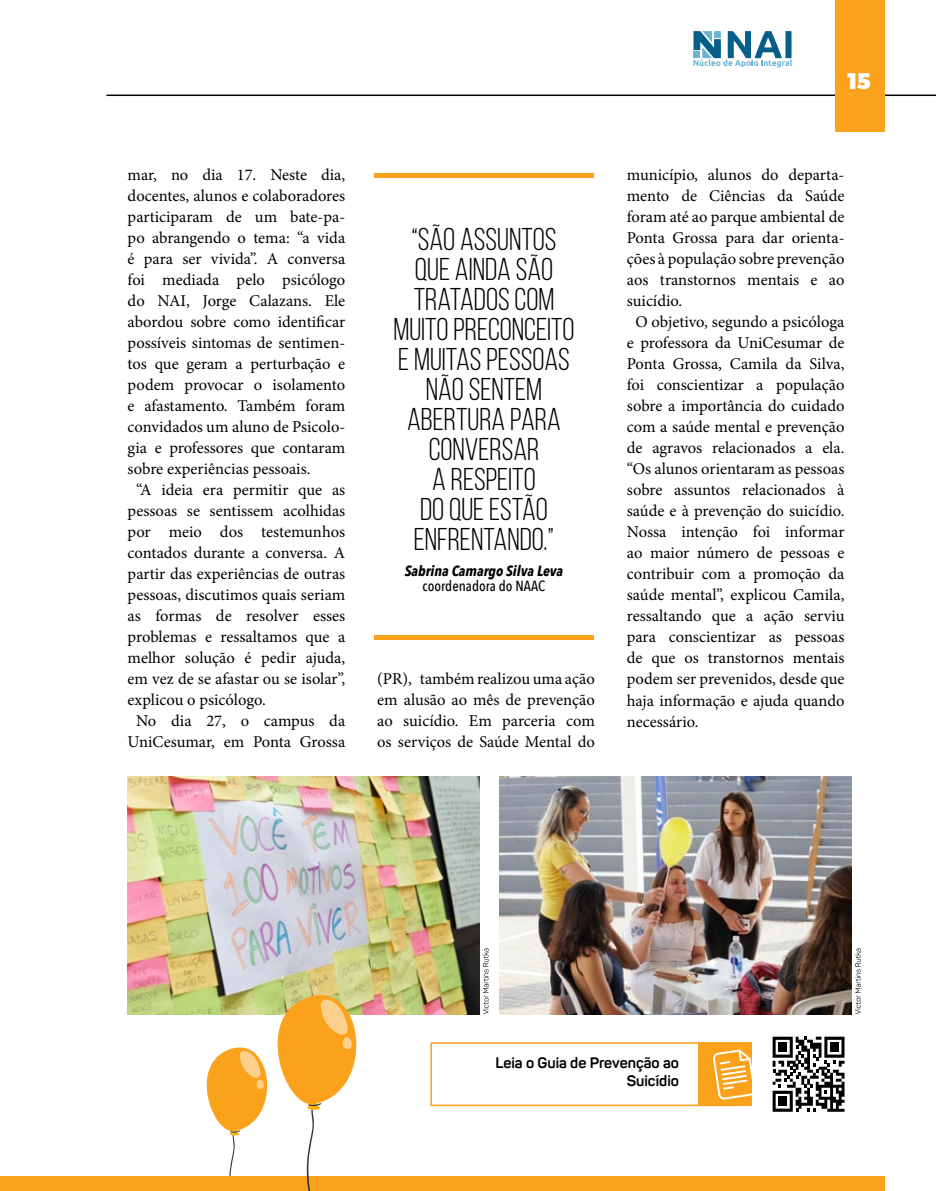
<style>
.page{position:relative;width:936px;height:1191px;background:#fff}
.page>*{position:absolute;margin:0;border:0;box-sizing:border-box;transform-origin:0 0}
.t1{font:31.5px/30px "Bebas Neue";color:#000;text-align:center}
.t2{font:900 22.5px "Montserrat";color:#f7fcfe}
.t3{font:16.5px/21px "Minion Pro";color:#000;text-align:justify}
.t4{font:700 15px/18px "Panton";color:#000;text-align:right}
.t5{font:italic 700 14.7px "Avenir Next Condensed";color:#000}
.t6{font:500 14.7px "Avenir Next Condensed";color:#000}
</style>
<div class="page">
<hr style="left:106px;top:95px;width:829px;height:1px;background:#000">
<div style="left:835px;top:0;width:49px;height:131px;background:#faa21b"></div>
<img style="left:128px;top:776px;width:351px;height:238px">
<img style="left:499px;top:776px;width:352px;height:238px">
<svg style="left:693px;top:31px;width:99px;height:36px"></svg>
<div style="left:0;top:1176px;width:884px;height:15px;background:#faa21b"></div>
<svg style="left:187px;top:978px;width:190px;height:213px"></svg>
<hr style="left:374px;top:635px;width:220px;height:4px;background:#faa21b">
<hr style="left:374px;top:174px;width:220px;height:4px;background:#faa21b">
<svg style="left:772px;top:1036px;width:72px;height:75px"></svg>
<div style="left:778px;top:1042px;width:9px;height:9px;background:#000"></div>
<div style="left:830px;top:1042px;width:8px;height:9px;background:#000"></div>
<div style="left:778px;top:1096px;width:9px;height:9px;background:#000"></div>
<div style="left:430px;top:1042px;width:310px;height:64px;border:2px solid #faa21b"></div>
<div style="left:698px;top:1042px;width:53px;height:64px;background:#faa21b"></div>
<svg style="left:713px;top:1049px;width:39px;height:51px"></svg>
<svg style="left:483px;top:948px;width:5px;height:66px"></svg>
<svg style="left:855px;top:948px;width:5px;height:66px"></svg>
<p class="t3" style="left:128px;top:164px;width:219px">mar, no dia 17. Neste dia,</p>
<p class="t3" style="left:128px;top:185px;width:219px">docentes, alunos e colaboradores</p>
<p class="t3" style="left:128px;top:206px;width:219px">participaram de um bate-pa-</p>
<p class="t3" style="left:128px;top:227px;width:219px">po abrangendo o tema: “a vida</p>
<p class="t3" style="left:128px;top:248px;width:219px">é para ser vivida”. A conversa</p>
<p class="t3" style="left:128px;top:269px;width:219px">foi mediada pelo psicólogo</p>
<p class="t3" style="left:128px;top:290px;width:219px">do NAI, Jorge Calazans. Ele</p>
<p class="t3" style="left:128px;top:311px;width:219px">abordou sobre como identificar</p>
<p class="t3" style="left:128px;top:332px;width:219px">possíveis sintomas de sentimen-</p>
<p class="t3" style="left:128px;top:353px;width:219px">tos que geram a perturbação e</p>
<p class="t3" style="left:128px;top:374px;width:219px">podem provocar o isolamento</p>
<p class="t3" style="left:128px;top:395px;width:219px">e afastamento. Também foram</p>
<p class="t3" style="left:128px;top:416px;width:219px">convidados um aluno de Psicolo-</p>
<p class="t3" style="left:128px;top:437px;width:219px">gia e professores que contaram</p>
<p class="t3" style="left:128px;top:458px;width:184px">sobre experiências pessoais.</p>
<p class="t3" style="left:136px;top:479px;width:211px">“A ideia era permitir que as</p>
<p class="t3" style="left:128px;top:500px;width:219px">pessoas se sentissem acolhidas</p>
<p class="t3" style="left:128px;top:521px;width:219px">por meio dos testemunhos</p>
<p class="t3" style="left:128px;top:542px;width:219px">contados durante a conversa. A</p>
<p class="t3" style="left:128px;top:563px;width:219px">partir das experiências de outras</p>
<p class="t3" style="left:128px;top:584px;width:219px">pessoas, discutimos quais seriam</p>
<p class="t3" style="left:128px;top:605px;width:219px">as formas de resolver esses</p>
<p class="t3" style="left:128px;top:626px;width:219px">problemas e ressaltamos que a</p>
<p class="t3" style="left:128px;top:647px;width:219px">melhor solução é pedir ajuda,</p>
<p class="t3" style="left:128px;top:668px;width:219px">em vez de se afastar ou se isolar”,</p>
<p class="t3" style="left:128px;top:689px;width:140px">explicou o psicólogo.</p>
<p class="t3" style="left:136px;top:710px;width:211px">No dia 27, o campus da</p>
<p class="t3" style="left:128px;top:731px;width:219px">UniCesumar, em Ponta Grossa</p>
<h1 class="t1" style="left:393px;top:224px;width:183px">“SÃO ASSUNTOS<br>QUE AINDA SÃO<br>TRATADOS COM<br>MUITO PRECONCEITO<br>E MUITAS PESSOAS<br>NÃO SENTEM<br>ABERTURA PARA<br>CONVERSAR<br>A RESPEITO<br>DO QUE ESTÃO<br>ENFRENTANDO.”</h1>
<p class="t5" style="left:405px;top:562px;width:160px">Sabrina Camargo Silva Leva</p>
<p class="t6" style="left:422px;top:577px;width:124px">coordenadora do NAAC</p>
<p class="t3" style="left:377px;top:668px;width:219px">(PR), também realizou uma ação em alusão ao mês de prevenção ao suicídio. Em parceria com os serviços de Saúde Mental do</p>
<h2 class="t2" style="left:847px;top:67px;width:25px">15</h2>
<p class="t3" style="left:626px;top:164px;width:219px">município, alunos do departa-</p>
<p class="t3" style="left:626px;top:185px;width:219px">mento de Ciências da Saúde</p>
<p class="t3" style="left:626px;top:206px;width:219px">foram até ao parque ambiental de</p>
<p class="t3" style="left:626px;top:227px;width:219px">Ponta Grossa para dar orienta-</p>
<p class="t3" style="left:626px;top:248px;width:219px">ções à população sobre prevenção</p>
<p class="t3" style="left:626px;top:269px;width:219px">aos transtornos mentais e ao</p>
<p class="t3" style="left:626px;top:290px;width:57px">suicídio.</p>
<p class="t3" style="left:635px;top:311px;width:211px">O objetivo, segundo a psicóloga</p>
<p class="t3" style="left:626px;top:332px;width:219px">e professora da UniCesumar de</p>
<p class="t3" style="left:626px;top:353px;width:219px">Ponta Grossa, Camila da Silva,</p>
<p class="t3" style="left:626px;top:374px;width:219px">foi conscientizar a população</p>
<p class="t3" style="left:626px;top:395px;width:219px">sobre a importância do cuidado</p>
<p class="t3" style="left:626px;top:416px;width:219px">com a saúde mental e prevenção</p>
<p class="t3" style="left:626px;top:438px;width:219px">de agravos relacionados a ela.</p>
<p class="t3" style="left:626px;top:459px;width:219px">“Os alunos orientaram as pessoas</p>
<p class="t3" style="left:626px;top:480px;width:219px">sobre assuntos relacionados à</p>
<p class="t3" style="left:626px;top:501px;width:219px">saúde e à prevenção do suicídio.</p>
<p class="t3" style="left:626px;top:522px;width:219px">Nossa intenção foi informar</p>
<p class="t3" style="left:626px;top:543px;width:219px">ao maior número de pessoas e</p>
<p class="t3" style="left:626px;top:564px;width:219px">contribuir com a promoção da</p>
<p class="t3" style="left:626px;top:585px;width:219px">saúde mental”, explicou Camila,</p>
<p class="t3" style="left:626px;top:606px;width:219px">ressaltando que a ação serviu</p>
<p class="t3" style="left:626px;top:627px;width:219px">para conscientizar as pessoas</p>
<p class="t3" style="left:626px;top:648px;width:219px">de que os transtornos mentais</p>
<p class="t3" style="left:626px;top:669px;width:219px">podem ser prevenidos, desde que</p>
<p class="t3" style="left:626px;top:690px;width:219px">haja informação e ajuda quando</p>
<p class="t3" style="left:626px;top:711px;width:73px">necessário.</p>
<p class="t4" style="left:495px;top:1053px;width:185px">Leia o Guia de Prevenção ao<br>Suicídio</p>
</div>
